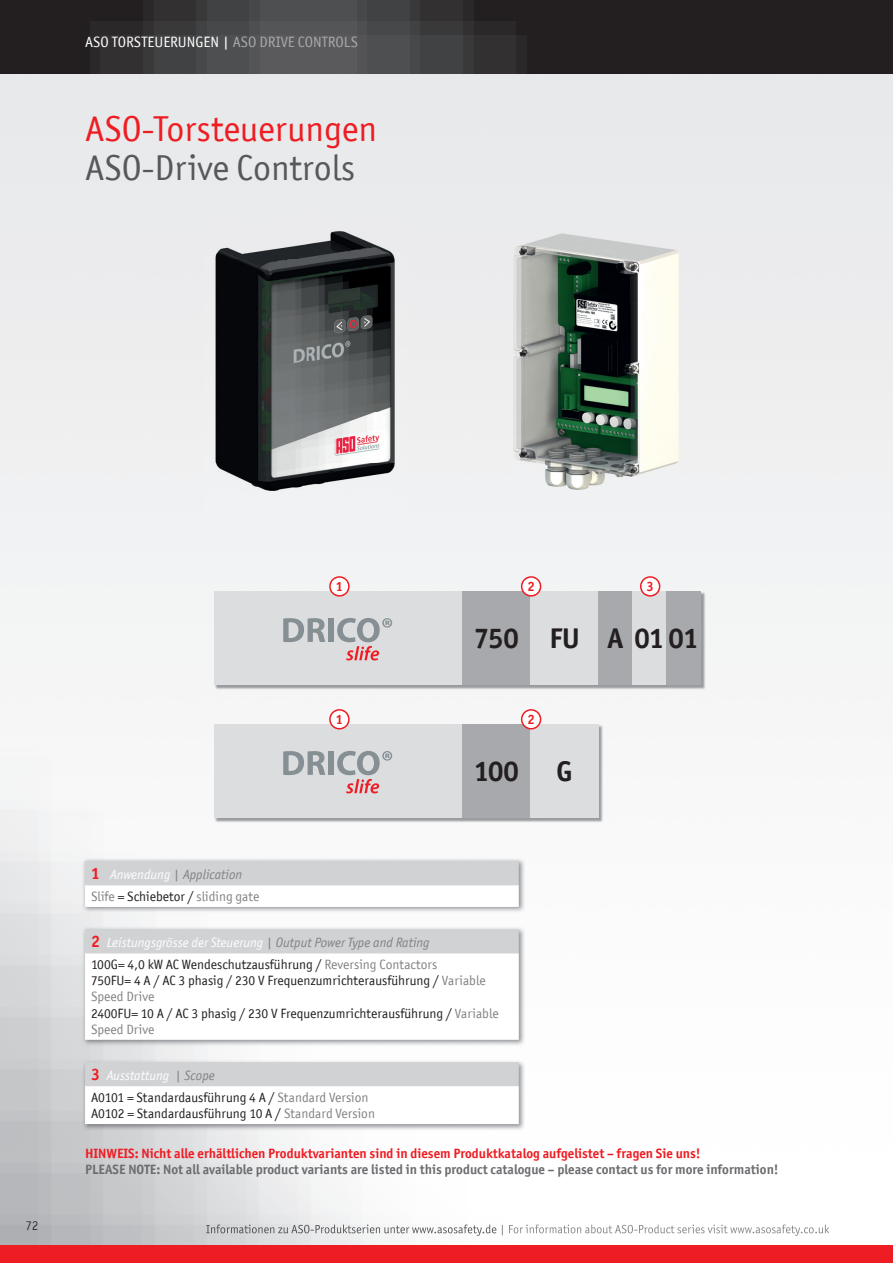
<style>
.page{position:relative;width:893px;height:1263px;background:#fff}
.page>*{position:absolute;margin:0;border:0;box-sizing:border-box;transform-origin:0 0}
.t1{font:36px "Officina San ITC";color:#ee1d23}
.t2{font:36px "Officina San ITC";color:#57585a}
.t3{font:700 28.5px "Officina San ITC";letter-spacing:-.015em;color:#231f20}
.t4{font:15px "Officina San ITC";color:#fff}
.t5{font:13.5px/16.2px "Officina San ITC";color:#231f20}
.t6{font:700 13.5px "Officina San ITC";color:#6c6d70}
.t7{font:700 13.5px "Officina San ITC";color:#ee1d23}
.t8{font:13.5px/21.8px "Officina San ITC";color:#808285}
.s1{color:#a8a9ad}
.s2{font-weight:700;font-size:16.5px;color:#ee1d23}
.s3{font-style:italic;color:#fff}
.s4{font-style:italic}
.s5{color:#231f20}
.s6{font-style:italic;color:#808285}
.s7{color:#808285}
</style>
<div class="page">
<img style="left:0;top:74px;width:893px;height:1172px">
<div style="left:0;top:0;width:893px;height:74px;background:#231f20"></div>
<img style="left:143px;top:0;width:331px;height:22px">
<div style="left:473px;top:22px;width:43px;height:52px;background:#323031"></div>
<svg style="left:462px;top:22px;width:11px;height:13px"></svg>
<img style="left:462px;top:35px;width:11px;height:39px">
<img style="left:420px;top:22px;width:42px;height:52px">
<svg style="left:409px;top:22px;width:11px;height:13px"></svg>
<img style="left:409px;top:35px;width:11px;height:39px">
<div style="left:367px;top:22px;width:42px;height:52px;background:#4e4f50"></div>
<svg style="left:356px;top:0;width:12px;height:35px"></svg>
<img style="left:356px;top:35px;width:11px;height:39px">
<div style="left:314px;top:22px;width:42px;height:52px;background:#5a5a5d"></div>
<svg style="left:303px;top:22px;width:11px;height:13px"></svg>
<div style="left:250px;top:35px;width:64px;height:39px;background:#5a5a5d"></div>
<img style="left:100px;top:35px;width:1px;height:39px">
<div style="left:101px;top:22px;width:43px;height:52px;background:#323031"></div>
<svg style="left:144px;top:22px;width:10px;height:13px"></svg>
<img style="left:154px;top:22px;width:43px;height:13px">
<img style="left:144px;top:35px;width:63px;height:39px">
<svg style="left:197px;top:22px;width:10px;height:13px"></svg>
<div style="left:207px;top:22px;width:43px;height:52px;background:#4e4f50"></div>
<svg style="left:250px;top:22px;width:10px;height:13px"></svg>
<img style="left:260px;top:22px;width:43px;height:13px">
<div style="left:0;top:1246px;width:893px;height:17px;background:#ee1d23"></div>
<img style="left:205px;top:208px;width:204px;height:307px">
<img style="left:513px;top:234px;width:165px;height:255px">
<img style="left:82px;top:857px;width:443px;height:273px">
<div style="left:85px;top:861px;width:434px;height:24px;background:#d1d2d4"></div>
<svg style="left:85px;top:885px;width:434px;height:239px"></svg>
<img style="left:215px;top:592px;width:490px;height:97px">
<div style="left:214px;top:591px;width:248px;height:94px;background:#dcdddf"></div>
<div style="left:462px;top:591px;width:68px;height:94px;background:#a8a9ad"></div>
<div style="left:530px;top:591px;width:68px;height:94px;background:#dcdddf"></div>
<div style="left:598px;top:591px;width:34px;height:94px;background:#a8a9ad"></div>
<div style="left:632px;top:591px;width:34px;height:94px;background:#dcdddf"></div>
<div style="left:666px;top:591px;width:35px;height:94px;background:#a8a9ad"></div>
<svg style="left:329px;top:576px;width:21px;height:21px"></svg>
<svg style="left:521px;top:576px;width:20px;height:21px"></svg>
<svg style="left:640px;top:576px;width:20px;height:21px"></svg>
<svg style="left:283px;top:618px;width:42px;height:24px"></svg>
<div style="left:328px;top:618px;width:6px;height:24px;background:#868f94"></div>
<svg style="left:337px;top:618px;width:55px;height:42px"></svg>
<img style="left:215px;top:725px;width:389px;height:97px">
<div style="left:214px;top:724px;width:248px;height:94px;background:#dcdddf"></div>
<div style="left:462px;top:724px;width:68px;height:94px;background:#a8a9ad"></div>
<div style="left:530px;top:724px;width:68px;height:94px;background:#dcdddf"></div>
<svg style="left:329px;top:709px;width:21px;height:20px"></svg>
<svg style="left:521px;top:709px;width:20px;height:20px"></svg>
<svg style="left:283px;top:751px;width:42px;height:24px"></svg>
<div style="left:328px;top:751px;width:6px;height:24px;background:#868f94"></div>
<svg style="left:337px;top:751px;width:55px;height:42px"></svg>
<img style="left:206px;top:1224px;width:291px;height:12px">
<img style="left:502px;top:1224px;width:327px;height:12px">
<p class="t4" style="left:85px;top:33px;width:275px">ASO TORSTEUERUNGEN | <span class="s1">ASO DRIVE CONTROLS</span></p>
<h1 class="t1" style="left:85px;top:108px;width:294px">ASO-Torsteuerungen</h1>
<h1 class="t2" style="left:85px;top:147px;width:272px">ASO-Drive Controls</h1>
<p class="t5" style="left:26px;top:1217px;width:15px">72</p>
<p class="t7" style="left:336px;top:578px;width:9px">1</p>
<p class="t7" style="left:527px;top:578px;width:9px">2</p>
<p class="t7" style="left:647px;top:578px;width:9px">3</p>
<h2 class="t3" style="left:474px;top:621px;width:226px">750 FU A 01 01</h2>
<p class="t7" style="left:336px;top:711px;width:9px">1</p>
<p class="t7" style="left:527px;top:711px;width:9px">2</p>
<h2 class="t3" style="left:474px;top:754px;width:46px">100</h2>
<h2 class="t3" style="left:557px;top:754px;width:17px">G</h2>
<p class="t8" style="left:91px;top:864px;width:170px"><span class="s2">1</span> <span class="s3">Anwendung</span> <span class="s4">| Application<br></span>Slife <span class="s5">= Schiebetor /</span> sliding gate</p>
<p class="t5" style="left:91px;top:932px;width:348px;line-height:21.8px"><span class="s2">2</span> <span class="s3">Leistungsgrösse der Steuerung</span> <span class="s6">| Output Power Type and Rating<br></span>100G= 4,0 kW AC Wendeschutzausführung / <span class="s7">Reversing Contactors</span></p>
<p class="t5" style="left:91px;top:972px;width:409px">750FU= 4 A / AC 3 phasig / 230 V Frequenzumrichterausführung / <span class="s7">Variable Speed Drive<br></span>2400FU= 10 A / AC 3 phasig / 230 V Frequenzumrichterausführung / <span class="s7">Variable Speed Drive</span></p>
<p class="t5" style="left:91px;top:1064px;width:279px;line-height:21.8px"><span class="s2">3</span> <span class="s3">Ausstattung</span> <span class="s6">| Scope<br></span>A0101 = Standardausführung 4 A / <span class="s7">Standard Version</span></p>
<p class="t5" style="left:91px;top:1105px;width:285px">A0102 = Standardausführung 10 A / <span class="s7">Standard Version</span></p>
<p class="t7" style="left:85px;top:1145px;width:617px">HINWEIS: Nicht alle erhältlichen Produktvarianten sind in diesem Produktkatalog aufgelistet – fragen Sie uns!</p>
<p class="t6" style="left:85px;top:1161px;width:695px">PLEASE NOTE: Not all available product variants are listed in this product catalogue – please contact us for more information!</p>
</div>
